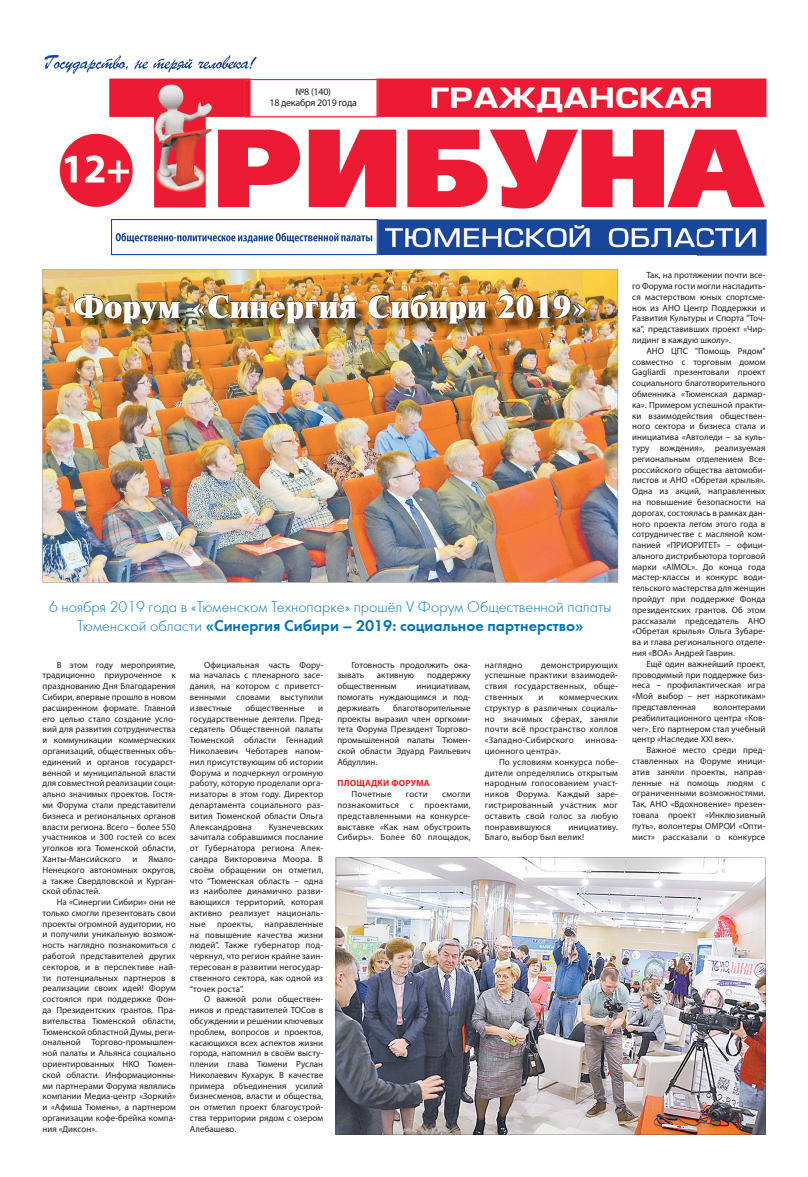
<style>
.page{position:relative;width:808px;height:1177px;background:#fff}
.page>*{position:absolute;margin:0;border:0;box-sizing:border-box;transform-origin:0 0}
.t1{font:30px "Newton XCTT";color:#fff}
.t2{font:16px "Futura Light C";color:#0072bc}
.t3{font:16px "Futura Demi C";color:#0072bc}
.t4{font:10px/10.8px "Myriad Pro";letter-spacing:-.025em;color:#231f20;text-align:center}
.t5{font:9px/10.8px "Myriad Pro";letter-spacing:.01em;color:#231f20;text-align:justify}
.t6{font:700 9px "Myriad Pro";letter-spacing:.02em;color:#ee1d23}
.s1{font-family:"Futura Light C"}
</style>
<div class="page">
<img style="left:42px;top:269px;width:576px;height:313px">
<img style="left:59px;top:78px;width:707px;height:177px">
<img style="left:111px;top:219px;width:267px;height:36px">
<img style="left:245px;top:79px;width:134px;height:38px">
<img style="left:44px;top:56px;width:213px;height:18px">
<img style="left:76px;top:295px;width:522px;height:41px">
<img style="left:74px;top:294px;width:106px;height:30px">
<img style="left:191px;top:294px;width:166px;height:30px">
<img style="left:368px;top:293px;width:119px;height:31px">
<img style="left:498px;top:294px;width:89px;height:25px">
<img style="left:336px;top:857px;width:429px;height:277px">
<p class="t4" style="left:269px;top:86px;width:89px">№8 (140)<br>18 декабря 2019 года</p>
<h1 class="t1" style="left:73px;top:289px;width:515px">Ôорум «Синергия Сибири 2019»</h1>
<h2 class="t2" style="left:49px;top:598px;width:564px">6 ноября 2019 ãоäа в «Тюменском Теõнопарке» проø¸л V Ôорум Общественноé палатû</h2>
<h2 class="t3" style="left:77px;top:616px;width:508px"><span class="s1">Тюменскоé области</span> «Синергия Сибири – 2019: социальное партнерство»</h2>
<p class="t5" style="left:337px;top:659px;width:135px;text-indent:14px">Готовность продолжить ока&shy;зывать</p>
<p class="t5" style="left:190px;top:659px;width:135px;text-indent:14px">Официальная часть Фору&shy;ма началась с пленарного засе&shy;дания, на котором с приветст&shy;венными словами выступили известные</p>
<p class="t5" style="left:43px;top:659px;width:135px;text-indent:14px">В этом году мероприятие, традиционно приуроченное к празднованию Дня Благодарения Сибири, впервые прошло в новом расширенном формате. Главной его целью стало создание усло&shy;вий для развития сотрудничества и коммуникации коммерческих организаций, общественных объ&shy;единений и органов государст&shy;венной и муниципальной власти для совместной реализации соци&shy;ально значимых проектов. Гостя&shy;ми Форума стали представители бизнеса и региональных органов власти региона. Всего – более 550 участников и 300 гостей со всех уголков юга Тюменской области, Ханты-Мансийского и Ямало-Ненецкого автономных округов, а также Свердловской и Курган&shy;ской областей.</p>
<p class="t5" style="left:43px;top:896px;width:135px;text-indent:14px">На «Синергии Сибири» они не только смогли презентовать свои проекты огромной аудитории, но и получили уникальную возмож&shy;ность наглядно познакомиться с работой представителей других секторов, и в перспективе най&shy;ти потенциальных партнеров в реализации своих идей! Форум состоялся при поддержке Фон&shy;да Президентских грантов, Пра&shy;вительства Тюменской области, Тюменской областной Думы, реги&shy;ональной Торгово-промышлен&shy;ной палаты и Альянса социально ориентированных НКО Тюмен&shy;ской области. Информационны&shy;ми партнерами Форума являлись компании Медиа-центр «Зоркий» и «Афиша Тюмень», а партнером организации кофе-брейка компа&shy;ния «Диксон».</p>
<p class="t5" style="left:485px;top:659px;width:135px;text-indent:56px">демонстрирующих успешные практики взаимодей&shy;ствия государственных, обще&shy;ственных</p>
<p class="t5" style="left:485px;top:659px;width:39px">наглядно</p>
<p class="t5" style="left:377px;top:669px;width:39px">активную</p>
<p class="t5" style="left:427px;top:669px;width:45px">поддержку</p>
<p class="t5" style="left:337px;top:680px;width:61px">общественным</p>
<p class="t5" style="left:337px;top:680px;width:135px;text-indent:79px">инициативам, помогать нуждающимся и под&shy;держивать</p>
<p class="t5" style="left:485px;top:691px;width:135px;text-indent:74px">коммерческих структур в различных социаль&shy;но значимых сферах, заняли почти всё пространство холлов «Западно-Сибирского</p>
<p class="t5" style="left:538px;top:691px;width:6px">и</p>
<p class="t5" style="left:337px;top:702px;width:135px;text-indent:56px">благотворительные проекты выразил член оргкоми&shy;тета Форума Президент Торгово&shy;промышленной палаты Тюмен&shy;ской области Эдуард Раильевич Абдуллин.</p>
<p class="t6" style="left:337px;top:777px;width:94px">ПЛОЩАДКИ ФОРУМА</p>
<p class="t5" style="left:352px;top:788px;width:42px">Почетные</p>
<p class="t5" style="left:406px;top:788px;width:23px">гости</p>
<p class="t5" style="left:245px;top:702px;width:61px">общественные</p>
<p class="t5" style="left:190px;top:702px;width:135px;text-indent:128px">и государственные деятели. Пред&shy;седатель Общественной палаты Тюменской области Геннадий Николаевич Чеботарев напом&shy;нил присутствующим об истории Форума и подчеркнул огромную работу, которую проделали орга&shy;низаторы в этом году. Директор департамента социального раз&shy;вития Тюменской области Ольга Александровна</p>
<p class="t5" style="left:586px;top:734px;width:34px">иннова-</p>
<p class="t5" style="left:485px;top:745px;width:77px">ционного центра».</p>
<p class="t5" style="left:499px;top:756px;width:121px">По условиям конкурса побе-</p>
<p class="t5" style="left:485px;top:767px;width:135px">дители определялись открытым</p>
<p class="t5" style="left:485px;top:777px;width:135px">народным голосованием участ-</p>
<p class="t5" style="left:485px;top:788px;width:135px">ников Форума. Каждый заре-</p>
<p class="t5" style="left:485px;top:799px;width:135px">гистрированный участник мог</p>
<p class="t5" style="left:485px;top:810px;width:135px">оставить свой голос за любую</p>
<p class="t5" style="left:485px;top:821px;width:68px">понравившуюся</p>
<p class="t5" style="left:337px;top:788px;width:135px;text-indent:105px">смогли познакомиться с проектами, представленными на конкурсе&shy;выставке «Как нам обустроить Сибирь». Более 60 площадок,</p>
<p class="t5" style="left:190px;top:821px;width:135px;text-indent:79px">Кузнечевских зачитала собравшимся послание от Губернатора региона Алек&shy;сандра Викторовича Моора. В своём обращении он отметил, что “Тюменская область – одна из наиболее динамично разви&shy;вающихся территорий, которая активно реализует националь&shy;ные</p>
<p class="t5" style="left:485px;top:821px;width:135px;text-indent:84px">инициативу.<br>Благо, выбор был велик!</p>
<p class="t5" style="left:190px;top:918px;width:135px;text-indent:75px">направленные на повышение качества жизни людей”. Также губернатор под&shy;черкнул, что регион крайне заин&shy;тересован в развитии негосудар&shy;ственного сектора, как одной из “точек роста”.</p>
<p class="t5" style="left:190px;top:993px;width:135px;text-indent:14px">О важной роли обществен&shy;ников и представителей ТОСов в обсуждении и решении ключевых проблем, вопросов и проектов, касающихся всех аспектов жизни города, напомнил в своём высту&shy;плении глава Тюмени Руслан Николаевич Кухарук. В качестве примера объединения усилий бизнесменов, власти и общества, он отметил проект благоустрой&shy;ства территории рядом с озером Алебашево.</p>
<p class="t5" style="left:217px;top:918px;width:38px">проекты,</p>
<p class="t5" style="left:632px;top:269px;width:135px;text-indent:14px">Так, на протяжении почти все&shy;го Форума гости могли насладить&shy;ся мастерством юных спортсме&shy;нок из АНО Центр Поддержки и Развития Культуры и Спорта "Точ&shy;ка", представивших проект «Чир&shy;лидинг в каждую школу».</p>
<p class="t5" style="left:632px;top:345px;width:135px;text-indent:14px">АНО ЦПС "Помощь Рядом" совместно с торговым домом Gagliardi презентовали проект социального благотворительного обменника «Тюменская дармар&shy;ка». Примером успешной практи&shy;ки взаимодействия обществен&shy;ного сектора и бизнеса стала и инициатива «Автоледи – за куль&shy;туру вождения», реализуемая региональным отделением Все&shy;российского общества автомоби&shy;листов и АНО «Обретая крылья».<br>Одна из акций, направленных на повышение безопасности на дорогах, состоялась в рамках дан&shy;ного проекта летом этого года в сотрудничестве с масляной ком&shy;панией «ПРИОРИТЕТ» – офици&shy;ального дистрибьютора торговой марки «AIMOL». До конца года мастер-классы и конкурс води&shy;тельского мастерства для женщин пройдут при поддержке Фонда президентских грантов. Об этом рассказали председатель АНО «Обретая крылья» Ольга Зубаре&shy;ва и глава регионального отделе&shy;ния «ВОА» Андрей Гаврин.</p>
<p class="t5" style="left:632px;top:658px;width:135px;text-indent:14px">Ещё один важнейший проект, проводимый при поддержке биз&shy;неса – профилактическая игра «Мой выбор – нет наркотикам» представленная</p>
<p class="t5" style="left:632px;top:701px;width:135px;text-indent:81px">волонтерами реабилитационного центра «Ков&shy;чег». Его партнером стал учебный центр «Наследие XXI век».</p>
<p class="t5" style="left:632px;top:744px;width:135px;text-indent:14px">Важное место среди пред&shy;ставленных на Форуме иници&shy;атив заняли проекты, направ&shy;ленные на помощь людям с ограниченными возможностями.<br>Так, АНО «Вдохновение» презен&shy;товала проект «Инклюзивный путь», волонтеры ОМРОИ «Опти&shy;мист» рассказали о конкурсе</p>
</div>
